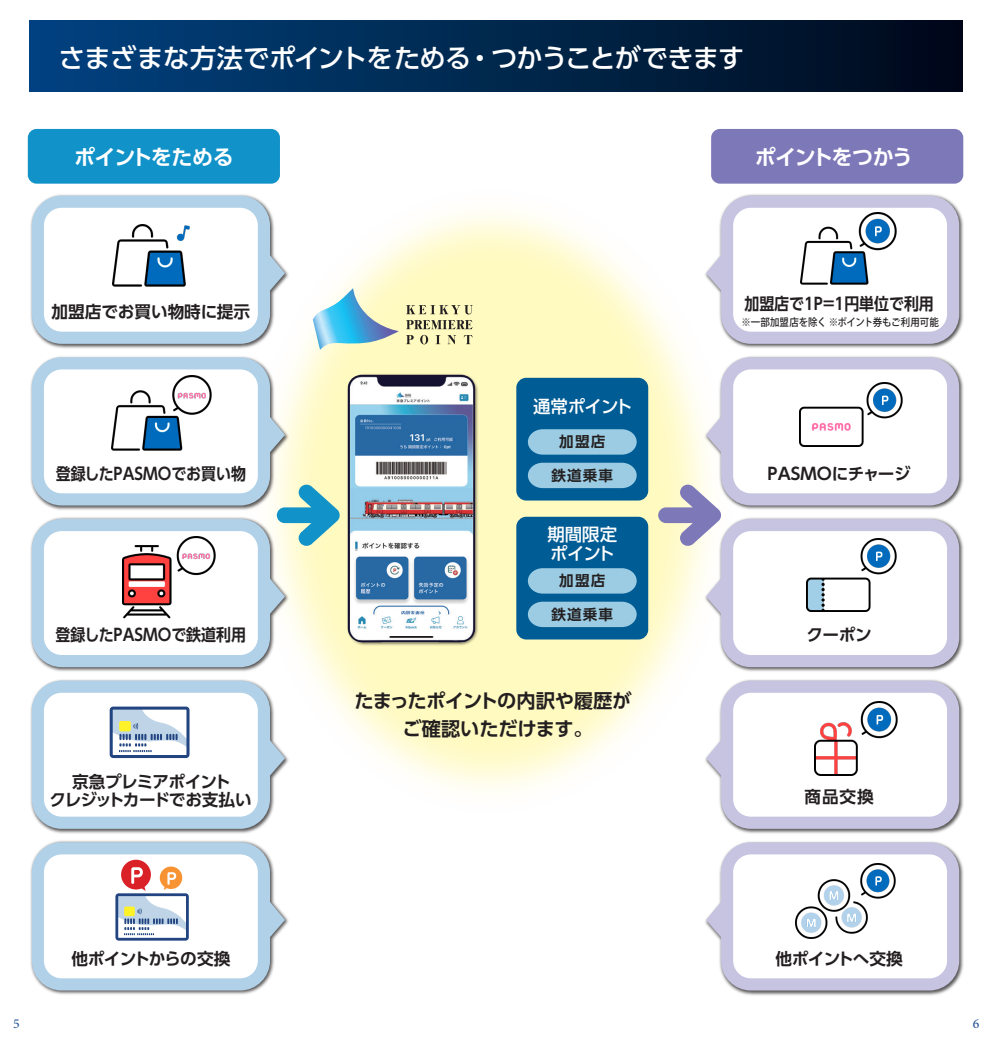
<style>
.page{position:relative;width:993px;height:1042px;background:#fff}
.page>*{position:absolute;margin:0;border:0;box-sizing:border-box;transform-origin:0 0}
.t1{font:500 26.25px "UD Shin Go Pro";letter-spacing:-.025em;color:#fff}
.t2{font:700 21px "UD Shin Go Pro De";letter-spacing:-.04em;color:#fff}
.t3{font:700 19.25px/28px "UD Shin Go Pro De";letter-spacing:-.015em;color:#231f20;text-align:center}
.t4{font:500 17.5px/18.9px "UD Shin Go Pro";letter-spacing:-.015em;color:#fff}
.t5{font:500 17.5px "UD Shin Go Pro";letter-spacing:-.035em;color:#fff}
.t6{font:700 16.62px "UD Shin Go Pro De";letter-spacing:-.01em;color:#231f20;scale:.9 1}
.t7{font:700 16.62px "UD Shin Go Pro De";letter-spacing:-.01em;color:#231f20}
.t8{font:700 16.62px/17.5px "UD Shin Go Pro De";letter-spacing:-.055em;color:#231f20;text-align:center}
.t9{font:700 16.62px "UD Shin Go Pro De";letter-spacing:-.03em;color:#231f20}
.t10{font:700 14.53px "UD Shin Go Pro De";letter-spacing:.08em;color:#231f20}
.t11{font:500 13.65px "Minion Pro";color:#285894}
.t12{font:500 10.5px "Koz Go Pro";letter-spacing:-.005em;color:#231f20;scale:.9 1}
</style>
<div class="page">
<img style="left:276px;top:178px;width:405px;height:613px">
<div style="left:516px;top:378px;width:132px;height:122px;background:#005c94;border-radius:10px"></div>
<svg style="left:527px;top:429px;width:109px;height:26px;background:#8dc2dc"></svg>
<div style="left:29px;top:20px;width:933px;height:72px;background:linear-gradient(to right,#014381,#000a1a)"></div>
<div style="left:28px;top:129px;width:252px;height:55px;background:#1192c9;border-radius:9px"></div>
<svg style="left:313px;top:288px;width:85px;height:62px;background:#aad7da"></svg>
<svg style="left:406px;top:305px;width:66px;height:9px"></svg>
<svg style="left:406px;top:320px;width:66px;height:9px"></svg>
<svg style="left:406px;top:335px;width:7px;height:9px"></svg>
<svg style="left:420px;top:335px;width:8px;height:9px"></svg>
<svg style="left:435px;top:335px;width:5px;height:9px"></svg>
<svg style="left:447px;top:335px;width:9px;height:9px"></svg>
<svg style="left:463px;top:335px;width:9px;height:9px"></svg>
<svg style="left:527px;top:463px;width:109px;height:25px;background:#91c5de"></svg>
<div style="left:516px;top:517px;width:132px;height:122px;background:#005c94;border-radius:10px"></div>
<svg style="left:527px;top:568px;width:109px;height:25px;background:#90c4dd"></svg>
<svg style="left:527px;top:602px;width:109px;height:25px;background:#91c5de"></svg>
<div style="left:711px;top:129px;width:251px;height:55px;background:#7d78b8;border-radius:9px"></div>
<img style="left:30px;top:192px;width:261px;height:158px">
<svg style="left:32px;top:196px;width:253px;height:148px"></svg>
<img style="left:112px;top:225px;width:77px;height:61px">
<img style="left:339px;top:371px;width:150px;height:276px">
<img style="left:30px;top:354px;width:261px;height:133px">
<img style="left:30px;top:541px;width:261px;height:132px">
<svg style="left:32px;top:357px;width:307px;height:310px"></svg>
<img style="left:30px;top:677px;width:261px;height:157px">
<img style="left:30px;top:840px;width:259px;height:155px">
<img style="left:112px;top:376px;width:99px;height:74px">
<img style="left:123px;top:536px;width:92px;height:82px">
<img style="left:736px;top:194px;width:228px;height:154px">
<svg style="left:705px;top:196px;width:253px;height:148px"></svg>
<img style="left:747px;top:356px;width:217px;height:139px">
<img style="left:736px;top:532px;width:228px;height:140px">
<svg style="left:658px;top:357px;width:300px;height:310px"></svg>
<img style="left:736px;top:679px;width:228px;height:155px">
<svg style="left:705px;top:680px;width:253px;height:149px"></svg>
<img style="left:735px;top:841px;width:229px;height:155px">
<svg style="left:705px;top:842px;width:253px;height:148px"></svg>
<img style="left:800px;top:213px;width:96px;height:72px">
<img style="left:814px;top:701px;width:83px;height:74px">
<img style="left:795px;top:863px;width:100px;height:75px">
<img style="left:798px;top:382px;width:104px;height:65px">
<img style="left:806px;top:539px;width:89px;height:72px">
<svg style="left:32px;top:680px;width:253px;height:149px"></svg>
<svg style="left:32px;top:842px;width:253px;height:148px"></svg>
<h1 class="t1" style="left:59px;top:37px;width:687px">さまざまな方法でポイントをためる・つかうことができます</h1>
<p class="t2" style="left:74px;top:140px;width:161px">ポイントをためる</p>
<p class="t2" style="left:754px;top:140px;width:160px">ポイントをつかう</p>
<p class="t7" style="left:52px;top:298px;width:200px">加盟店でお買い物時に提示</p>
<p class="t6" style="left:56px;top:460px;width:213px">登録したPASMOでお買い物</p>
<p class="t6" style="left:56px;top:621px;width:213px">登録したPASMOで鉄道利用</p>
<p class="t8" style="left:49px;top:772px;width:204px">京急プレミアポイント<br>クレジットカードでお支払い</p>
<p class="t9" style="left:71px;top:945px;width:160px">他ポイントからの交換</p>
<p class="t5" style="left:533px;top:392px;width:101px">通常ポイント</p>
<p class="t10" style="left:559px;top:430px;width:47px">加盟店</p>
<p class="t10" style="left:551px;top:463px;width:63px">鉄道乗車</p>
<p class="t4" style="left:547px;top:524px;width:71px">期間限定ポイント</p>
<p class="t10" style="left:559px;top:569px;width:47px">加盟店</p>
<p class="t10" style="left:551px;top:602px;width:63px">鉄道乗車</p>
<p class="t3" style="left:354px;top:686px;width:279px">たまったポイントの内訳や履歴がご確認いただけます。</p>
<p class="t6" style="left:744px;top:290px;width:212px">加盟店で1P=1円単位で利用</p>
<p class="t12" style="left:741px;top:315px;width:221px">※一部加盟店を除く ※ポイント券もご利用可能</p>
<p class="t7" style="left:767px;top:460px;width:144px">PASMOにチャージ</p>
<p class="t7" style="left:806px;top:621px;width:67px">クーポン</p>
<p class="t7" style="left:804px;top:783px;width:71px">商品交換</p>
<p class="t9" style="left:775px;top:945px;width:129px">他ポイントへ交換</p>
<p class="t11" style="left:13px;top:1015px;width:8px">5</p>
<p class="t11" style="left:972px;top:1015px;width:8px">6</p>
</div>
